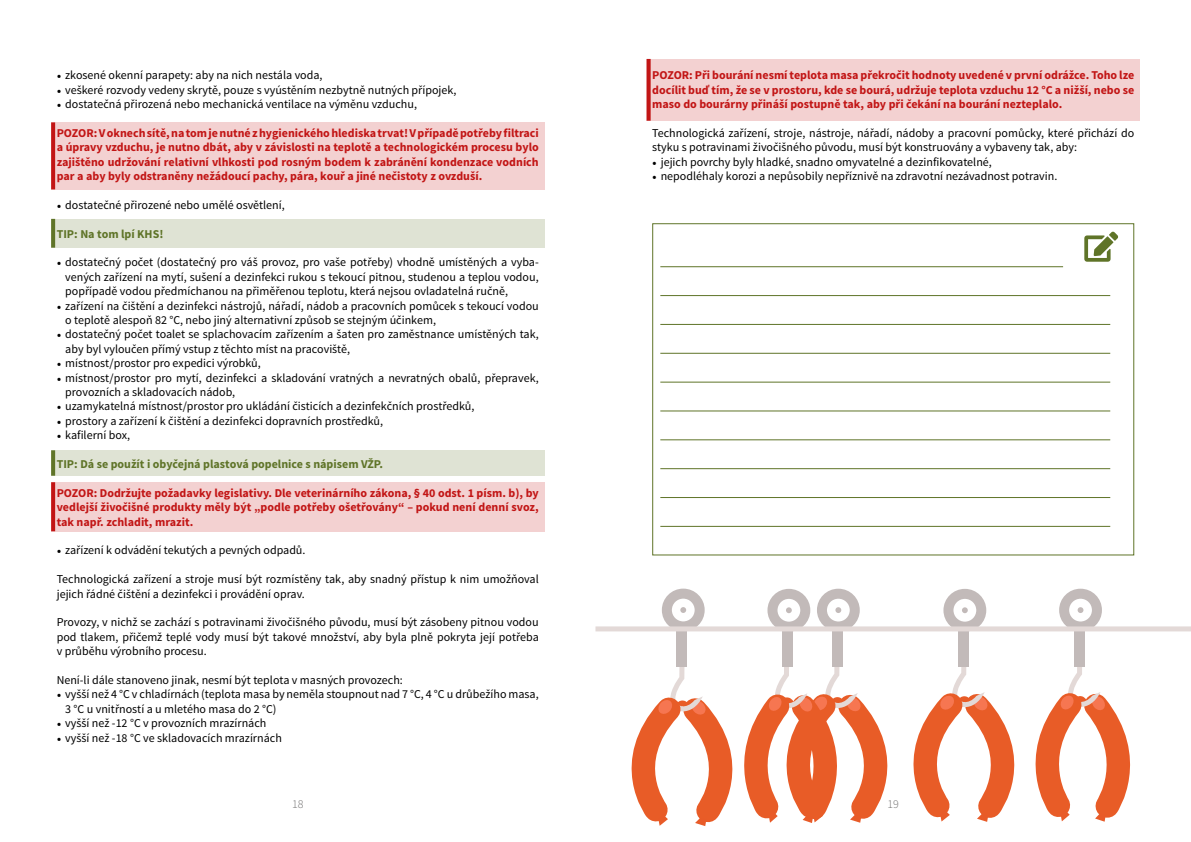
<style>
.page{position:relative;width:1191px;height:842px;background:#fff}
.page>*{position:absolute;margin:0;border:0;box-sizing:border-box;transform-origin:0 0}
.t1{font:12px/14.4px "Source Sans Pro";color:#000}
.t2{font:700 12px/14.4px "Source Sans Pro";color:#c21515;text-align:justify}
.t3{font:700 12px "Source Sans Pro";color:#5f7428}
.t4{font:300 12px "Source Sans Pro";color:#706f6f}
.s1{font-family:"Minion Pro"}
</style>
<div class="page">
<div style="left:646px;top:59px;width:493px;height:62px;background:#f3d1d1"></div>
<svg style="left:646px;top:59px;width:4px;height:62px"></svg>
<div style="left:51px;top:122px;width:493px;height:67px;background:#f3d1d1"></div>
<svg style="left:51px;top:122px;width:4px;height:67px"></svg>
<div style="left:51px;top:219px;width:493px;height:29px;background:#dfe3d4"></div>
<svg style="left:51px;top:219px;width:4px;height:29px"></svg>
<div style="left:51px;top:450px;width:493px;height:26px;background:#dfe3d4"></div>
<svg style="left:51px;top:450px;width:4px;height:26px"></svg>
<div style="left:51px;top:482px;width:493px;height:49px;background:#f3d1d1"></div>
<svg style="left:51px;top:482px;width:4px;height:49px"></svg>
<div style="left:652px;top:223px;width:482px;height:332px;border:1px solid #5f7428"></div>
<svg style="left:1084px;top:232px;width:34px;height:30px"></svg>
<hr style="left:660px;top:411px;width:450px;height:1px;background:#5f7428">
<hr style="left:660px;top:440px;width:450px;height:1px;background:#5f7428">
<hr style="left:660px;top:468px;width:450px;height:1px;background:#5f7428">
<hr style="left:660px;top:497px;width:450px;height:1px;background:#5f7428">
<hr style="left:660px;top:295px;width:450px;height:1px;background:#5f7428">
<hr style="left:660px;top:324px;width:450px;height:1px;background:#5f7428">
<hr style="left:660px;top:353px;width:450px;height:1px;background:#5f7428">
<hr style="left:660px;top:382px;width:450px;height:1px;background:#5f7428">
<hr style="left:660px;top:266px;width:403px;height:1px;background:#5f7428">
<hr style="left:660px;top:526px;width:450px;height:1px;background:#5f7428">
<div style="left:662px;top:589px;width:42px;height:42px;border:10px solid #c2bab9;border-radius:50%"></div>
<svg style="left:680px;top:607px;width:6px;height:6px"></svg>
<div style="left:677px;top:623px;width:10px;height:43px;background:#c2bab9"></div>
<div style="left:817px;top:589px;width:42px;height:42px;border:10px solid #c2bab9;border-radius:50%"></div>
<svg style="left:835px;top:607px;width:6px;height:6px"></svg>
<div style="left:832px;top:623px;width:10px;height:43px;background:#c2bab9"></div>
<div style="left:943px;top:589px;width:43px;height:43px;border:10px solid #c2bab9;border-radius:50%"></div>
<svg style="left:962px;top:607px;width:5px;height:6px"></svg>
<div style="left:958px;top:623px;width:10px;height:44px;background:#c2bab9"></div>
<div style="left:1059px;top:589px;width:43px;height:42px;border:10px solid #c2bab9;border-radius:50%"></div>
<svg style="left:1077px;top:607px;width:6px;height:6px"></svg>
<div style="left:1074px;top:623px;width:10px;height:43px;background:#c2bab9"></div>
<svg style="left:631px;top:659px;width:500px;height:167px"></svg>
<div style="left:767px;top:589px;width:43px;height:43px;border:10px solid #c2bab9;border-radius:50%"></div>
<svg style="left:786px;top:607px;width:6px;height:6px"></svg>
<div style="left:782px;top:623px;width:11px;height:44px;background:#c2bab9"></div>
<div style="left:595px;top:626px;width:596px;height:5px;background:#e3d9d7"></div>
<p class="t1" style="left:57px;top:68px;width:267px"><span class="s1">•</span> zkosené okenní parapety: aby na nich nestála voda,</p>
<p class="t1" style="left:57px;top:83px;width:401px"><span class="s1">•</span> veškeré rozvody vedeny skrytě, pouze s vyústěním nezbytně nutných přípojek,</p>
<p class="t1" style="left:57px;top:97px;width:362px"><span class="s1">•</span> dostatečná přirozená nebo mechanická ventilace na výměnu vzduchu,</p>
<p class="t2" style="left:57px;top:126px;width:483px">POZOR: V oknech sítě, na tom je nutné z hygienického hlediska trvat! V případě potřeby filtraci a úpravy vzduchu, je nutno dbát, aby v závislosti na teplotě a technologickém procesu bylo zajištěno udržování relativní vlhkosti pod rosným bodem k zabránění kondenzace vodních par a aby byly odstraněny nežádoucí pachy, pára, kouř a jiné nečistoty z ovzduší.</p>
<p class="t1" style="left:57px;top:198px;width:229px"><span class="s1">•</span> dostatečné přirozené nebo umělé osvětlení,</p>
<p class="t3" style="left:57px;top:226px;width:108px">TIP: Na tom lpí KHS!</p>
<p class="t1" style="left:65px;top:255px;width:475px;text-align:justify;text-indent:-9px"><span class="s1">•</span> dostatečný počet (dostatečný pro váš provoz, pro vaše potřeby) vhodně umístěných a vyba&shy;vených zařízení na mytí, sušení a dezinfekci rukou s tekoucí pitnou, studenou a teplou vodou, popřípadě vodou předmíchanou na přiměřenou teplotu, která nejsou ovladatelná ručně,</p>
<p class="t1" style="left:65px;top:299px;width:475px;text-indent:-9px"><span class="s1">•</span> zařízení na čištění a dezinfekci nástrojů, nářadí, nádob a pracovních pomůcek s tekoucí vodou o teplotě alespoň 82 °C, nebo jiný alternativní způsob se stejným účinkem,</p>
<p class="t1" style="left:65px;top:327px;width:475px;text-indent:-9px"><span class="s1">•</span> dostatečný počet toalet se splachovacím zařízením a šaten pro zaměstnance umístěných tak, aby byl vyloučen přímý vstup z těchto míst na pracoviště,</p>
<p class="t1" style="left:57px;top:356px;width:206px"><span class="s1">•</span> místnost/prostor pro expedici výrobků,</p>
<p class="t1" style="left:65px;top:371px;width:475px;text-indent:-9px"><span class="s1">•</span> místnost/prostor pro mytí, dezinfekci a skladování vratných a nevratných obalů, přepravek, provozních a skladovacích nádob,</p>
<p class="t1" style="left:57px;top:399px;width:419px"><span class="s1">•</span> uzamykatelná místnost/prostor pro ukládání čisticích a dezinfekčních prostředků,</p>
<p class="t1" style="left:57px;top:414px;width:328px"><span class="s1">•</span> prostory a zařízení k čištění a dezinfekci dopravních prostředků,</p>
<p class="t1" style="left:57px;top:428px;width:75px"><span class="s1">•</span> kafilerní box,</p>
<p class="t3" style="left:57px;top:456px;width:328px">TIP: Dá se použít i obyčejná plastová popelnice s nápisem VŽP.</p>
<p class="t2" style="left:57px;top:486px;width:483px">POZOR: Dodržujte požadavky legislativy. Dle veterinárního zákona, § 40 odst. 1 písm. b), by vedlejší živočišné produkty měly být „podle potřeby ošetřovány“ – pokud není denní svoz, tak např. zchladit, mrazit.</p>
<p class="t1" style="left:57px;top:543px;width:250px"><span class="s1">•</span> zařízení k odvádění tekutých a pevných odpadů.</p>
<p class="t1" style="left:57px;top:572px;width:483px">Technologická zařízení a stroje musí být rozmístěny tak, aby snadný přístup k nim umožňoval jejich řádné čištění a dezinfekci i provádění oprav.</p>
<p class="t1" style="left:57px;top:615px;width:483px;text-align:justify">Provozy, v nichž se zachází s potravinami živočišného původu, musí být zásobeny pitnou vodou pod tlakem, přičemž teplé vody musí být takové množství, aby byla plně pokryta její potřeba v průběhu výrobního procesu.</p>
<p class="t1" style="left:57px;top:673px;width:348px">Není-li dále stanoveno jinak, nesmí být teplota v masných provozech:</p>
<p class="t1" style="left:65px;top:687px;width:475px;text-indent:-9px"><span class="s1">•</span> vyšší než 4 °C v chladírnách (teplota masa by neměla stoupnout nad 7 °C, 4 °C u drůbežího masa,<br>3 °C u vnitřností a u mletého masa do 2 °C)</p>
<p class="t1" style="left:57px;top:716px;width:211px"><span class="s1">•</span> vyšší než -12 °C v provozních mrazírnách</p>
<p class="t1" style="left:57px;top:731px;width:227px"><span class="s1">•</span> vyšší než -18 °C ve skladovacích mrazírnách</p>
<p class="t2" style="left:652px;top:68px;width:483px">POZOR: Při bourání nesmí teplota masa překročit hodnoty uvedené v první odrážce. Toho lze docílit buď tím, že se v prostoru, kde se bourá, udržuje teplota vzduchu 12 °C a nižší, nebo se maso do bourárny přináší postupně tak, aby při čekání na bourání nezteplalo.</p>
<p class="t1" style="left:652px;top:126px;width:483px">Technologická zařízení, stroje, nástroje, nářadí, nádoby a pracovní pomůcky, které přichází do styku s potravinami živočišného původu, musí být konstruovány a vybaveny tak, aby:</p>
<p class="t1" style="left:652px;top:155px;width:341px"><span class="s1">•</span> jejich povrchy byly hladké, snadno omyvatelné a dezinfikovatelné,</p>
<p class="t1" style="left:652px;top:169px;width:406px"><span class="s1">•</span> nepodléhaly korozi a nepůsobily nepříznivě na zdravotní nezávadnost potravin.</p>
<p class="t4" style="left:292px;top:797px;width:13px">18</p>
<p class="t4" style="left:887px;top:797px;width:13px">19</p>
</div>
